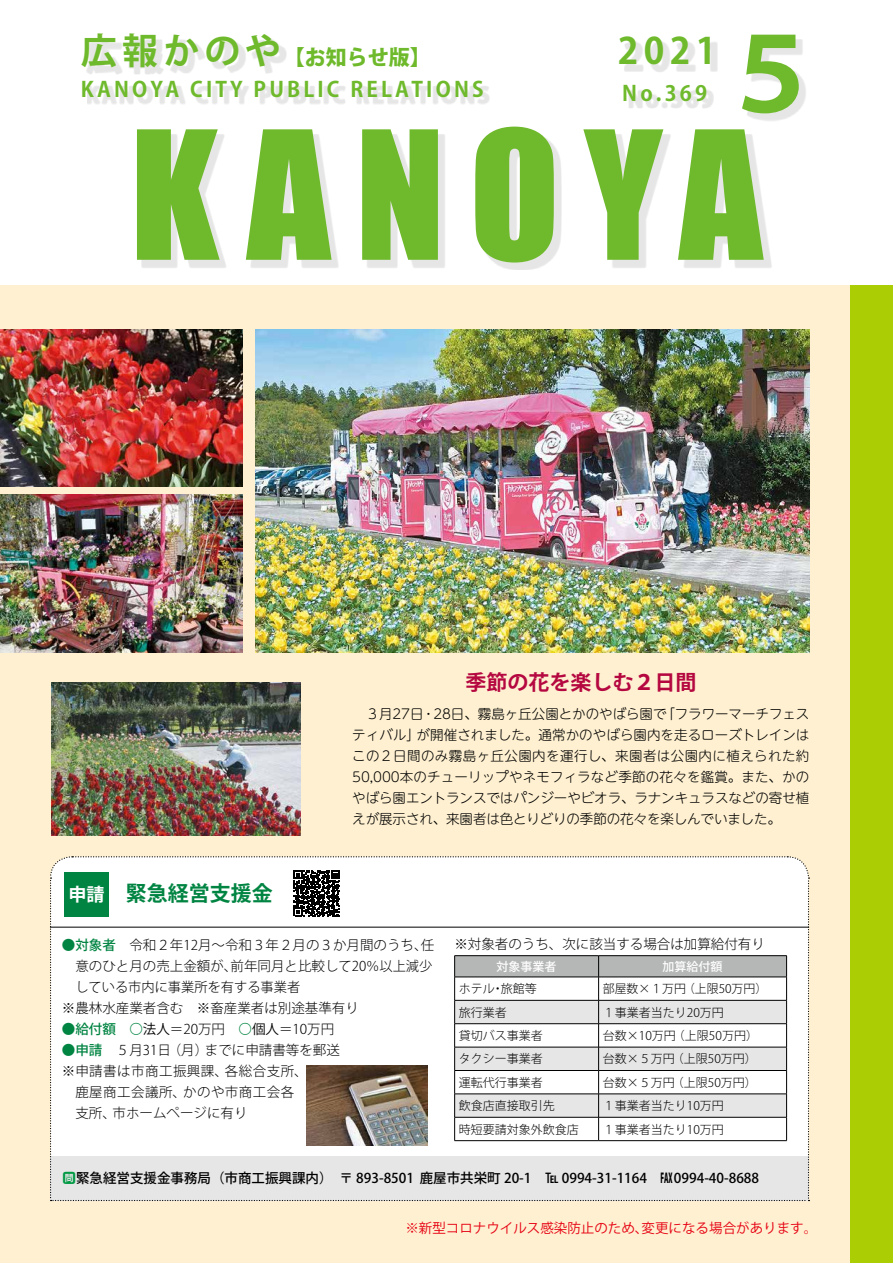
<style>
.page{position:relative;width:893px;height:1263px;background:#fff}
.page>*{position:absolute;margin:0;border:0;box-sizing:border-box;transform-origin:0 0}
.t1{font:165px "Impact";letter-spacing:.15em;color:#6fba2c}
.t2{font:700 102px "Koz Go Pro";color:#6fba2c}
.t3{font:700 36px "Koz Go Pro";letter-spacing:.15em;color:#6fba2c}
.t4{font:700 21px "Koz Go Pro";letter-spacing:.15em;color:#6fba2c}
.t5{font:700 21px "Koz Go Pro";color:#b50740}
.t6{font:800 21px "Koz Go Pro";color:#6fba2c}
.t7{font:700 21px "Koz Go Pro";color:#008442}
.t8{font:700 18px "Koz Go Pro";color:#fff}
.t9{font:300 13.5px/21px "UD Shin M Go Pr 6";color:#000}
.t10{font:300 13.5px/21px "Koz Go Pro";color:#000;text-align:right}
.t11{font:500 13.5px "Koz Go Pro";color:#000}
.t12{font:13.5px "Koz Go Pro";color:#e60012}
.t13{font:300 13.5px/21px "Koz Go Pro";letter-spacing:.035em;color:#000}
.t14{font:500 13.5px "Koz Go Pro";color:#008442}
.t15{font:300 12px "Koz Go Pro";color:#000}
.t16{font:500 12px "Koz Go Pro";color:#fff}
.s1{font-weight:500;color:#008442}
.s2{color:#008442}
.s3{font-weight:400}
.s4{color:#094}
.s5{font-weight:800}
</style>
<div class="page">
<div style="left:0;top:286px;width:893px;height:977px;background:#fef0d0"></div>
<div style="left:850px;top:286px;width:43px;height:977px;background:#abcd03"></div>
<div style="left:141px;top:131px;width:631px;height:139px;background:#000;opacity:.1"></div>
<div style="left:628px;top:89px;width:86px;height:20px;background:#000;opacity:.1"></div>
<div style="left:86px;top:37px;width:201px;height:38px;background:#000;opacity:.1"></div>
<div style="left:746px;top:39px;width:61px;height:82px;background:#000;opacity:.1"></div>
<div style="left:624px;top:41px;width:94px;height:31px;background:#000;opacity:.1"></div>
<div style="left:87px;top:85px;width:403px;height:20px;background:#000;opacity:.1"></div>
<img style="left:256px;top:330px;width:553px;height:322px">
<img style="left:51px;top:682px;width:249px;height:154px">
<img style="left:0;top:330px;width:242px;height:157px">
<img style="left:0;top:495px;width:242px;height:157px">
<svg style="left:50px;top:856px;width:760px;height:345px;background:#eaebea"></svg>
<h3 class="t3" style="left:81px;top:27px;width:202px">広報かのや</h3>
<h3 class="t6" style="left:284px;top:44px;width:148px">【お知らせ版【</h3>
<h3 class="t4" style="left:81px;top:76px;width:100px">KANOYA</h3>
<h3 class="t4" style="left:190px;top:76px;width:54px">CITY</h3>
<h3 class="t4" style="left:254px;top:76px;width:87px">PUBLIC</h3>
<h3 class="t4" style="left:350px;top:76px;width:135px">RELATIONS</h3>
<h3 class="t3" style="left:618px;top:28px;width:100px">2021</h3>
<h2 class="t2" style="left:719px;top:9px;width:103px">５</h2>
<h3 class="t4" style="left:622px;top:80px;width:86px">No.369</h3>
<h1 class="t1" style="left:130px;top:67px;width:634px">KANOYA</h1>
<h3 class="t5" style="left:465px;top:669px;width:232px">季節の花を楽しむ２日間</h3>
<p class="t9" style="left:417px;top:702px;width:394px;text-indent:-64px">　３月27日・28日、霧島ヶ丘公園とかのやばら園で<br>が開催されました。通常かのやばら園内を走るローズトレインは</p>
<p class="t9" style="left:661px;top:702px;width:149px">「フラワーマーチフェス</p>
<p class="t9" style="left:352px;top:723px;width:459px">ティバル」<br>この２日間のみ霧島ヶ丘公園内を運行し、来園者は公園内に植えられた約50,000本のチューリップやネモフィラなど季節の花々を鑑賞。また、かのやばら園エントランスではパンジーやビオラ、ラナンキュラスなどの寄せ植えが展示され、来園者は色とりどりの季節の花々を楽しんでいました。</p>
<h3 class="t7" style="left:126px;top:880px;width:149px">緊急経営支援金</h3>
<h3 class="t8" style="left:68px;top:883px;width:37px">申請</h3>
<p class="t10" style="left:62px;top:935px;width:374px"><span class="s1">●対象者</span>　令和２年12月～令和３年２月の３か月間のうち任、前年同月と比較して20％以上減少</p>
<p class="t10" style="left:75px;top:956px;width:163px">意のひと月の売上金額が、</p>
<p class="t10" style="left:75px;top:977px;width:226px">している市内に事業所を有する事業者</p>
<p class="t10" style="left:62px;top:998px;width:298px">※農林水産業者含む　※畜産業者は別途基準有り</p>
<p class="t10" style="left:239px;top:1019px;width:97px"><span class="s2">〇</span><span class="s3">個人</span>＝10万円</p>
<p class="t14" style="left:62px;top:1021px;width:55px">●給付額</p>
<p class="t10" style="left:129px;top:1019px;width:97px"><span class="s2">〇</span><span class="s3">法人</span>＝20万円</p>
<p class="t14" style="left:62px;top:1042px;width:42px">●申請</p>
<p class="t10" style="left:116px;top:1040px;width:57px">５月31日</p>
<p class="t10" style="left:205px;top:1040px;width:136px">までに申請書等を郵送</p>
<p class="t10" style="left:168px;top:1040px;width:42px">（月）</p>
<p class="t10" style="left:225px;top:1061px;width:84px">各総合支所、</p>
<p class="t13" style="left:183px;top:1061px;width:113px;text-indent:-121px">※申請書は市商工振興課、<br>かのや市商工会各</p>
<p class="t10" style="left:112px;top:1082px;width:136px;text-align:left;text-indent:-37px">鹿屋商工会議所、<br>市ホームページに有り</p>
<p class="t10" style="left:75px;top:1103px;width:42px">支所、</p>
<p class="t10" style="left:454px;top:934px;width:312px">※対象者のうち、次に該当する場合は加算給付有り</p>
<p class="t16" style="left:497px;top:959px;width:61px">対象事業者</p>
<p class="t16" style="left:663px;top:959px;width:61px">加算給付額</p>
<p class="t15" style="left:501px;top:981px;width:37px">旅館等</p>
<p class="t15" style="left:459px;top:981px;width:37px">ホテル</p>
<p class="t15" style="left:492px;top:981px;width:13px">・</p>
<p class="t15" style="left:603px;top:981px;width:85px">部屋数×１万円</p>
<p class="t15" style="left:683px;top:981px;width:86px">（上限50万円(</p>
<p class="t15" style="left:459px;top:1004px;width:49px">旅行業者</p>
<p class="t15" style="left:603px;top:1004px;width:123px">１事業者当たり20万円</p>
<p class="t15" style="left:459px;top:1028px;width:85px">貸切バス事業者</p>
<p class="t15" style="left:603px;top:1028px;width:75px">台数×10万円</p>
<p class="t15" style="left:673px;top:1028px;width:87px">（上限50万円(</p>
<p class="t15" style="left:459px;top:1051px;width:85px">タクシー事業者</p>
<p class="t15" style="left:603px;top:1051px;width:73px">台数×５万円</p>
<p class="t15" style="left:672px;top:1051px;width:87px">（上限50万円(</p>
<p class="t15" style="left:459px;top:1074px;width:85px">運転代行事業者</p>
<p class="t15" style="left:603px;top:1074px;width:73px">台数×５万円</p>
<p class="t15" style="left:672px;top:1074px;width:87px">（上限50万円(</p>
<p class="t15" style="left:459px;top:1098px;width:97px">飲食店直接取引先</p>
<p class="t15" style="left:603px;top:1098px;width:123px">１事業者当たり10万円</p>
<p class="t15" style="left:459px;top:1121px;width:121px">時短要請対象外飲食店</p>
<p class="t15" style="left:603px;top:1121px;width:123px">１事業者当たり10万円</p>
<p class="t11" style="left:63px;top:1170px;width:698px"><span class="s4">問</span>緊急経営支援金事務局（市商工振興課内）　〒 893-8501 鹿屋市共栄町 20-1　℡ 0994-31-1164　<span class="s5">FAX</span> 0994-40-8688</p>
<p class="t12" style="left:642px;top:1219px;width:177px">変更になる場合があります。</p>
<p class="t12" style="left:405px;top:1219px;width:244px">※新型コロナウイルス感染防止のため、</p>
</div>
